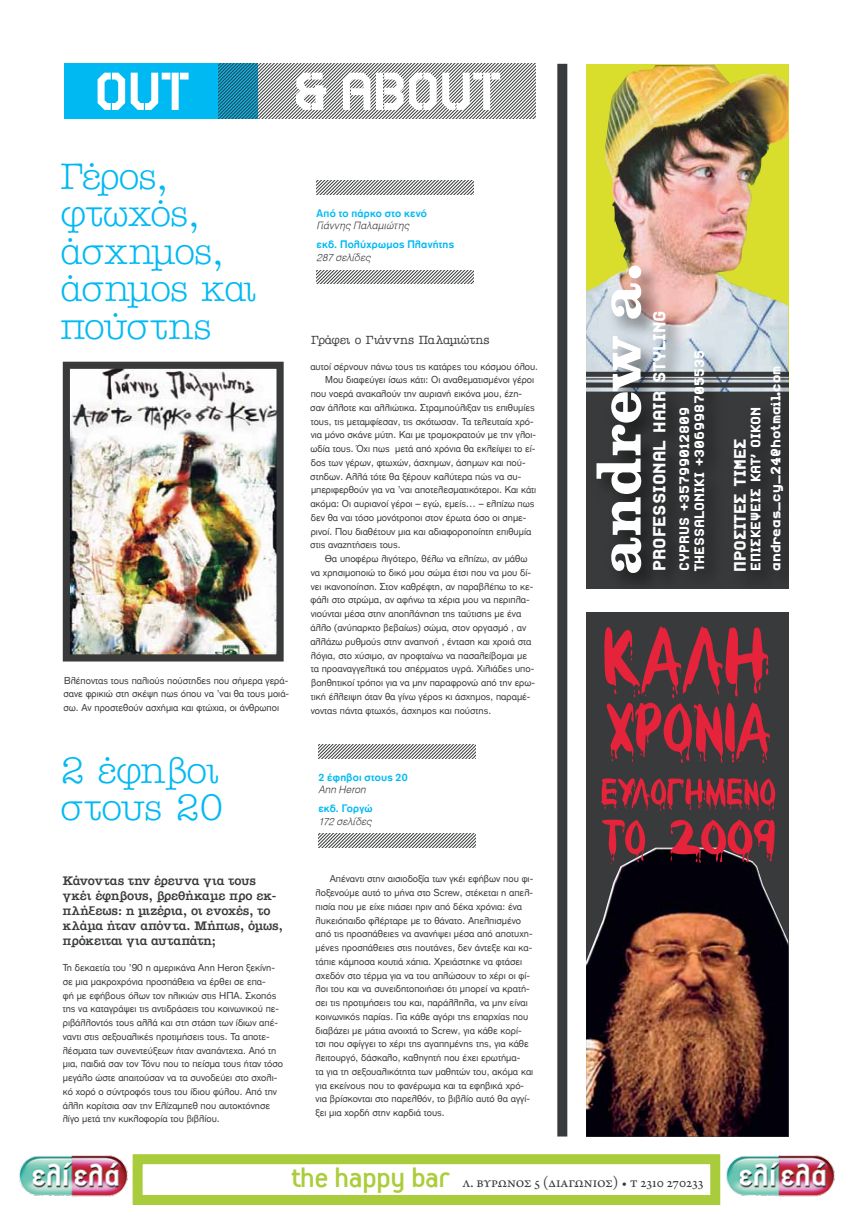
<style>
.page{position:relative;width:851px;height:1205px;background:#fff}
.page>*{position:absolute;margin:0;border:0;box-sizing:border-box;transform-origin:0 0}
.t1{font:700 58.12px "PF Centura";color:#fff}
.t2{font:52.5px "PF Innercity Stencil";color:#fff}
.t3{font:37.5px/37.5px "American Type ITC Hel";letter-spacing:-.025em;color:#00b9f3}
.t4{font:700 19.12px "CF Urania";color:#fff}
.t5{font:700 18.12px "CF Urania";color:#fff}
.t6{font:700 15px/15px "CF Urania";color:#fff}
.t7{font:15px "Arno Pro";letter-spacing:-.01em;color:#383a3b}
.t8{font:600 12.5px/15px "American Type ITC Hel";letter-spacing:-.015em;color:#383a3b}
.t9{font:500 11.88px "American Type ITC Hel";letter-spacing:-.015em;color:#383a3b}
.t10{font:700 10.62px "PF Akzidenz";letter-spacing:.02em;color:#00b9f3}
.t11{font:10px/13.8px "PF Akzidenz";color:#383a3b}
.t12{font:10px "UB Helvetica Light Italic";letter-spacing:.015em;color:#383a3b}
.s1{font-family:"PF Premier Display";font-size:31.25px;color:#abcd3b}
</style>
<div class="page">
<div style="left:64px;top:64px;width:193px;height:55px;background:#00b9f3"></div>
<svg style="left:218px;top:64px;width:317px;height:55px"></svg>
<div style="left:557px;top:64px;width:10px;height:1072px;background:#383a3b"></div>
<img style="left:71px;top:370px;width:204px;height:283px">
<div style="left:63px;top:362px;width:220px;height:299px;border:7px solid #383a3b"></div>
<svg style="left:318px;top:744px;width:157px;height:14px"></svg>
<svg style="left:318px;top:834px;width:157px;height:14px"></svg>
<svg style="left:316px;top:181px;width:157px;height:13px"></svg>
<svg style="left:316px;top:270px;width:157px;height:14px"></svg>
<div style="left:586px;top:612px;width:202px;height:524px;background:#383a3b"></div>
<svg style="left:604px;top:626px;width:165px;height:137px"></svg>
<svg style="left:601px;top:778px;width:174px;height:33px"></svg>
<img style="left:586px;top:847px;width:202px;height:289px">
<svg style="left:601px;top:819px;width:44px;height:45px"></svg>
<svg style="left:670px;top:820px;width:104px;height:43px"></svg>
<img style="left:586px;top:65px;width:202px;height:327px">
<div style="left:586px;top:382px;width:202px;height:5px;background:#383a3b"></div>
<div style="left:586px;top:372px;width:202px;height:5px;background:#383a3b"></div>
<hr style="left:586px;top:378px;width:202px;height:1px;background:#383a3b">
<hr style="left:586px;top:392px;width:202px;height:2px;background:#383a3b">
<img style="left:586px;top:251px;width:94px;height:337px">
<img style="left:639px;top:300px;width:57px;height:288px">
<img style="left:666px;top:340px;width:68px;height:248px">
<div style="left:718px;top:426px;width:19px;height:162px;background:#37393a"></div>
<div style="left:737px;top:397px;width:20px;height:191px;background:#323435"></div>
<img style="left:757px;top:356px;width:31px;height:232px">
<img style="left:19px;top:1155px;width:109px;height:42px">
<img style="left:726px;top:1155px;width:109px;height:42px">
<div style="left:133px;top:1154px;width:587px;height:51px;border:10px solid #a8cc3c"></div>
<h2 class="t2" style="left:95px;top:61px;width:96px">OUT</h2>
<h2 class="t2" style="left:293px;top:61px;width:209px">&amp; ABOUT</h2>
<h3 class="t3" style="left:60px;top:157px;width:198px">Γέρος, φτωχός, άσχημος, άσημος και πούστης</h3>
<p class="t11" style="left:63px;top:673px;width:227px;text-align:justify">Βλέποντας τους παλιούς πούστηδες που σήμερα γερά&shy;σανε φρικιώ στη σκέψη πως όπου να ’ναι θα τους μοιά&shy;σω. Αν προστεθούν ασχήμια και φτώχια, οι άνθρωποι</p>
<h3 class="t3" style="left:60px;top:750px;width:165px">2 έφηβοι στους 20</h3>
<p class="t8" style="left:63px;top:873px;width:222px">Κάνοντας την έρευνα για τους γκέι έφηβους, βρεθήκαμε προ εκ&shy;πλήξεως: η μιζέρια, οι ενοχές, το κλάμα ήταν απόντα. Μήπως, όμως, πρόκειται για αυταπάτη;</p>
<p class="t11" style="left:63px;top:961px;width:222px">Τη δεκαετία του ’90 η αμερικάνα Ann Heron ξεκίνη&shy;σε μια μακροχρόνια προσπάθεια να έρθει σε επα-<br>φή με εφήβους όλων τον ηλικιών στις ΗΠΑ. Σκοπός της να καταγράψει τις αντιδράσεις του κοινωνικού πε&shy;ριβάλλοντός τους αλλά και στη στάση των ίδιων απέ&shy;ναντι στις σεξουαλικές προτιμήσεις τους. Τα αποτε&shy;λέσματα των συνεντεύξεων ήταν αναπάντεχα. Από τη μια, παιδιά σαν τον Τόνυ που το πείσμα τους ήταν τόσο μεγάλο ώστε απαιτούσαν να τα συνοδεύει στο σχολι&shy;κό χορό ο σύντροφός τους του ίδιου φύλου. Από την άλλη κορίτσια σαν την Ελίζαμπεθ που αυτοκτόνησε λίγο μετά την κυκλοφορία του βιβλίου.</p>
<p class="t10" style="left:316px;top:207px;width:112px">Από το πάρκο στο κενό</p>
<p class="t12" style="left:316px;top:220px;width:94px">Γιάννης Παλαμιώτης</p>
<p class="t10" style="left:316px;top:238px;width:139px">εκδ. Πολύχρωμος Πλανήτης</p>
<p class="t12" style="left:316px;top:251px;width:55px">287 σελίδες</p>
<p class="t9" style="left:311px;top:332px;width:180px">Γράφει ο Γιάννης Παλαμιώτης</p>
<p class="t11" style="left:310px;top:359px;width:229px">αυτοί σέρνουν πάνω τους τις κατάρες του κόσμου όλου.</p>
<p class="t11" style="left:325px;top:373px;width:210px">Μου διαφεύγει ίσως κάτι: Οι αναθεματισμένοι γέροι</p>
<p class="t11" style="left:311px;top:387px;width:213px">που νοερά ανακαλούν την αυριανή εικόνα μου, έζη-</p>
<p class="t11" style="left:310px;top:401px;width:226px">σαν άλλοτε και αλλιώτικα. Στραμπούλιξαν τις επιθυμίες</p>
<p class="t11" style="left:311px;top:414px;width:224px">τους, τις μεταμφίεσαν, τις σκότωσαν. Τα τελευταία χρό-</p>
<p class="t11" style="left:310px;top:428px;width:227px">νια μόνο σκάνε μύτη. Και με τρομοκρατούν με την γλοι-</p>
<p class="t11" style="left:310px;top:442px;width:227px">ωδία τους. Όχι πως μετά από χρόνια θα εκλείψει το εί-</p>
<p class="t11" style="left:311px;top:456px;width:216px">δος των γέρων, φτωχών, άσχημων, άσημων και πού-</p>
<p class="t11" style="left:310px;top:469px;width:212px">στηδων. Αλλά τότε θα ξέρουν καλύτερα πώς να συ-</p>
<p class="t11" style="left:311px;top:483px;width:227px">μπεριφερθούν για να ’ναι αποτελεσματικότεροι. Και κάτι</p>
<p class="t11" style="left:310px;top:497px;width:225px">ακόμα: Οι αυριανοί γέροι – εγώ, εμείς… – ελπίζω πως</p>
<p class="t11" style="left:311px;top:511px;width:217px">δεν θα ναι τόσο μονότροποι στον έρωτα όσο οι σημε-</p>
<p class="t11" style="left:311px;top:524px;width:222px">ρινοί. Που διαθέτουν μια και αδιαφοροποίητη επιθυμία</p>
<p class="t11" style="left:310px;top:538px;width:92px">στις αναζητήσεις τους.</p>
<p class="t11" style="left:325px;top:552px;width:204px">Θα υποφέρω λιγότερο, θέλω να ελπίζω, αν μάθω</p>
<p class="t11" style="left:310px;top:566px;width:222px">να χρησιμοποιώ το δικό μου σώμα έτσι που να μου δί-</p>
<p class="t11" style="left:310px;top:579px;width:224px">νει ικανοποίηση. Στον καθρέφτη, αν παραβλέπω το κε-</p>
<p class="t11" style="left:310px;top:593px;width:221px">φάλι στο στρώμα, αν αφήνω τα χέρια μου να περιπλα-</p>
<p class="t11" style="left:310px;top:607px;width:212px">νιούνται μέσα στην αποπλάνηση της ταύτισης με ένα</p>
<p class="t11" style="left:310px;top:621px;width:217px">άλλο (ανύπαρκτο βεβαίως) σώμα, στον οργασμό , αν</p>
<p class="t11" style="left:310px;top:634px;width:222px">αλλάζω ρυθμούς στην αναπνοή , ένταση και χροιά στα</p>
<p class="t11" style="left:311px;top:648px;width:217px">λόγια, στο χύσιμο, αν προφταίνω να πασαλείβομαι με</p>
<p class="t11" style="left:311px;top:662px;width:225px">τα προαναγγελτικά του σπέρματος υγρά. Χιλιάδες υπο-</p>
<p class="t11" style="left:311px;top:676px;width:225px">βοηθητικοί τρόποι για να μην παραφρονώ από την ερω-</p>
<p class="t11" style="left:311px;top:689px;width:221px">τική έλλειψη όταν θα γίνω γέρος κι άσχημος, παραμέ-</p>
<p class="t11" style="left:310px;top:703px;width:182px">νοντας πάντα φτωχός, άσχημος και πούστης.</p>
<p class="t10" style="left:318px;top:771px;width:91px">2 έφηβοι στους 20</p>
<p class="t12" style="left:318px;top:784px;width:49px">Ann Heron</p>
<p class="t10" style="left:318px;top:802px;width:56px">εκδ. Γοργώ</p>
<p class="t12" style="left:318px;top:815px;width:55px">172 σελίδες</p>
<p class="t11" style="left:315px;top:872px;width:219px;text-indent:14px">Απέναντι στην αισιοδοξία των γκέι εφήβων που φι&shy;λοξενούμε αυτό το μήνα στο Screw, στέκεται η απελ&shy;πισία που με είχε πιάσει πριν από δέκα χρόνια: ένα λυκειόπαιδο φλέρταρε με το θάνατο. Απελπισμένο από τις προσπάθειες να ανανήψει μέσα από αποτυχη&shy;μένες προσπάθειες στις πουτάνες, δεν άντεξε και κα&shy;τάπιε κάμποσα κουτιά χάπια. Χρειάστηκε να φτάσει σχεδόν στο τέρμα για να του απλώσουν το χέρι οι φί&shy;λοι του και να συνειδητοποιήσει ότι μπορεί να κρατή&shy;σει τις προτιμήσεις του και, παράλληλα, να μην είναι κοινωνικός παρίας. Για κάθε αγόρι της επαρχίας που διαβάζει με μάτια ανοιχτά το Screw, για κάθε κορί&shy;τσι που σφίγγει το χέρι της αγαπημένης της, για κάθε λειτουργό, δάσκαλο, καθηγητή που έχει ερωτήμα-<br>τα για τη σεξουαλικότητα των μαθητών του, ακόμα και για εκείνους που το φανέρωμα και τα εφηβικά χρό&shy;νια βρίσκονται στο παρελθόν, το βιβλίο αυτό θα αγγί&shy;ξει μια χορδή στην καρδιά τους.</p>
<h1 class="t1" style="left:581px;top:575px;width:315px;rotate:-90deg">andrew a.</h1>
<h3 class="t4" style="left:649px;top:571px;width:262px;rotate:-90deg">PROFESSIONAL HAIR STYLING</h3>
<h3 class="t6" style="left:676px;top:571px;width:223px;rotate:-90deg">CYPRUS +35799012809<br>THESSALONIKI +306998705535</h3>
<h3 class="t7" style="left:291px;top:1173px;width:414px"><span class="s1">the happy bar</span> λ. βύρωνος 5 (διαγώνιος) • τ 2310 270233</h3>
<h3 class="t6" style="left:745px;top:571px;width:207px;line-height:20px;rotate:-90deg">ΕΠΙΣΚΕΨΕΙΣ ΚΑΤ’ ΟΙΚΟΝ andreas_cy_24@hotmail.com</h3>
<h3 class="t5" style="left:730px;top:572px;width:136px;rotate:-90deg">ΠΡΟΣΙΤΕΣ ΤΙΜΕΣ</h3>
</div>
